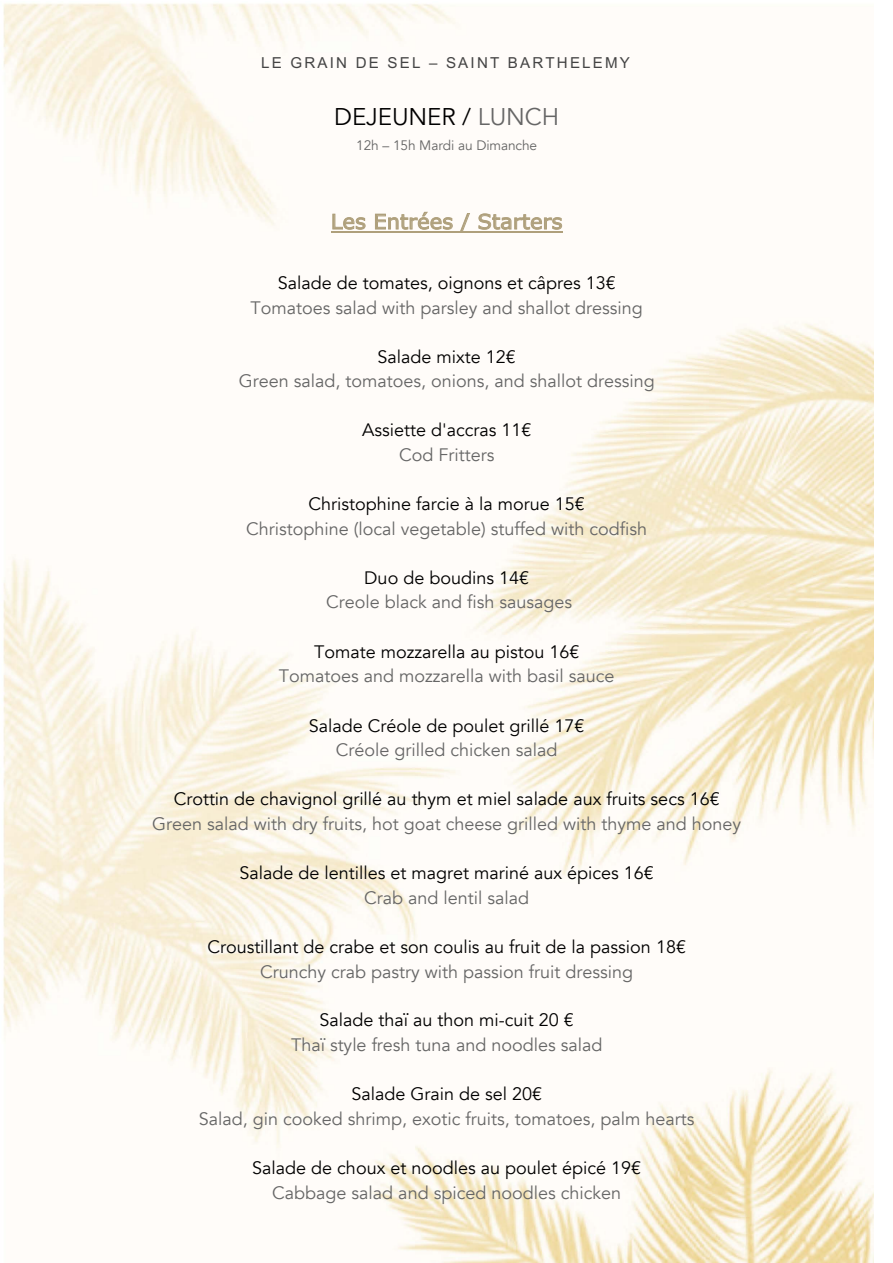
<style>
.page{position:relative;width:893px;height:1263px;background:#fff}
.page>*{position:absolute;margin:0;border:0;box-sizing:border-box;transform-origin:0 0}
.t1{font:24.15px "Avenir";letter-spacing:-.005em;color:#000}
.t2{font:20.4px "MS Reference Sans Serif";letter-spacing:.005em;color:#afa07c}
.t3{font:18px "Avenir";color:#666}
.t4{font:18px "Avenir";color:#000}
.t5{font:15.15px "Arial";letter-spacing:.145em;color:#444}
.t6{font:13.65px "Avenir";letter-spacing:-.005em;color:#666}
.s1{color:#666}
</style>
<div class="page">
<img style="left:3px;top:3px;width:870px;height:1260px">
<svg style="left:332px;top:214px;width:34px;height:16px"></svg>
<svg style="left:375px;top:211px;width:78px;height:19px"></svg>
<svg style="left:459px;top:213px;width:11px;height:20px"></svg>
<svg style="left:478px;top:213px;width:84px;height:17px"></svg>
<hr style="left:331px;top:231px;width:232px;height:1px;background:#afa07c">
<p class="t5" style="left:261px;top:54px;width:370px">LE GRAIN DE SEL – SAINT BARTHELEMY</p>
<h1 class="t1" style="left:334px;top:101px;width:226px">DEJEUNER / <span class="s1">LUNCH</span></h1>
<p class="t6" style="left:356px;top:136px;width:182px">12h – 15h Mardi au Dimanche</p>
<p class="t2" style="left:331px;top:209px;width:233px">Les Entrées / Starters</p>
<p class="t4" style="left:278px;top:271px;width:340px">Salade de tomates, oignons et câpres 13€</p>
<p class="t3" style="left:251px;top:296px;width:394px">Tomatoes salad with parsley and shallot dressing</p>
<p class="t4" style="left:378px;top:345px;width:140px">Salade mixte 12€</p>
<p class="t3" style="left:239px;top:369px;width:418px">Green salad, tomatoes, onions, and shallot dressing</p>
<p class="t4" style="left:362px;top:418px;width:171px">Assiette d'accras 11€</p>
<p class="t3" style="left:399px;top:443px;width:97px">Cod Fritters</p>
<p class="t4" style="left:309px;top:492px;width:278px">Christophine farcie à la morue 15€</p>
<p class="t3" style="left:246px;top:517px;width:402px">Christophine (local vegetable) stuffed with codfish</p>
<p class="t4" style="left:364px;top:566px;width:166px">Duo de boudins 14€</p>
<p class="t3" style="left:326px;top:590px;width:248px">Creole black and fish sausages</p>
<p class="t4" style="left:314px;top:640px;width:267px">Tomate mozzarella au pistou 16€</p>
<p class="t3" style="left:279px;top:664px;width:337px">Tomatoes and mozzarella with basil sauce</p>
<p class="t4" style="left:309px;top:714px;width:277px">Salade Créole de poulet grillé 17€</p>
<p class="t3" style="left:336px;top:738px;width:223px">Créole grilled chicken salad</p>
<p class="t4" style="left:174px;top:787px;width:547px">Crottin de chavignol grillé au thym et miel salade aux fruits secs 16€</p>
<p class="t3" style="left:152px;top:812px;width:590px">Green salad with dry fruits, hot goat cheese grilled with thyme and honey</p>
<p class="t4" style="left:239px;top:861px;width:416px">Salade de lentilles et magret mariné aux épices 16€</p>
<p class="t3" style="left:364px;top:886px;width:166px">Crab and lentil salad</p>
<p class="t4" style="left:207px;top:935px;width:480px">Croustillant de crabe et son coulis au fruit de la passion 18€</p>
<p class="t3" style="left:260px;top:959px;width:374px">Crunchy crab pastry with passion fruit dressing</p>
<p class="t4" style="left:319px;top:1008px;width:256px">Salade thaï au thon mi-cuit 20 €</p>
<p class="t3" style="left:291px;top:1033px;width:313px">Thaï style fresh tuna and noodles salad</p>
<p class="t4" style="left:351px;top:1082px;width:192px">Salade Grain de sel 20€</p>
<p class="t3" style="left:199px;top:1107px;width:497px">Salad, gin cooked shrimp, exotic fruits, tomatoes, palm hearts</p>
<p class="t4" style="left:252px;top:1156px;width:390px">Salade de choux et noodles au poulet épicé 19€</p>
<p class="t3" style="left:272px;top:1181px;width:350px">Cabbage salad and spiced noodles chicken</p>
</div>
